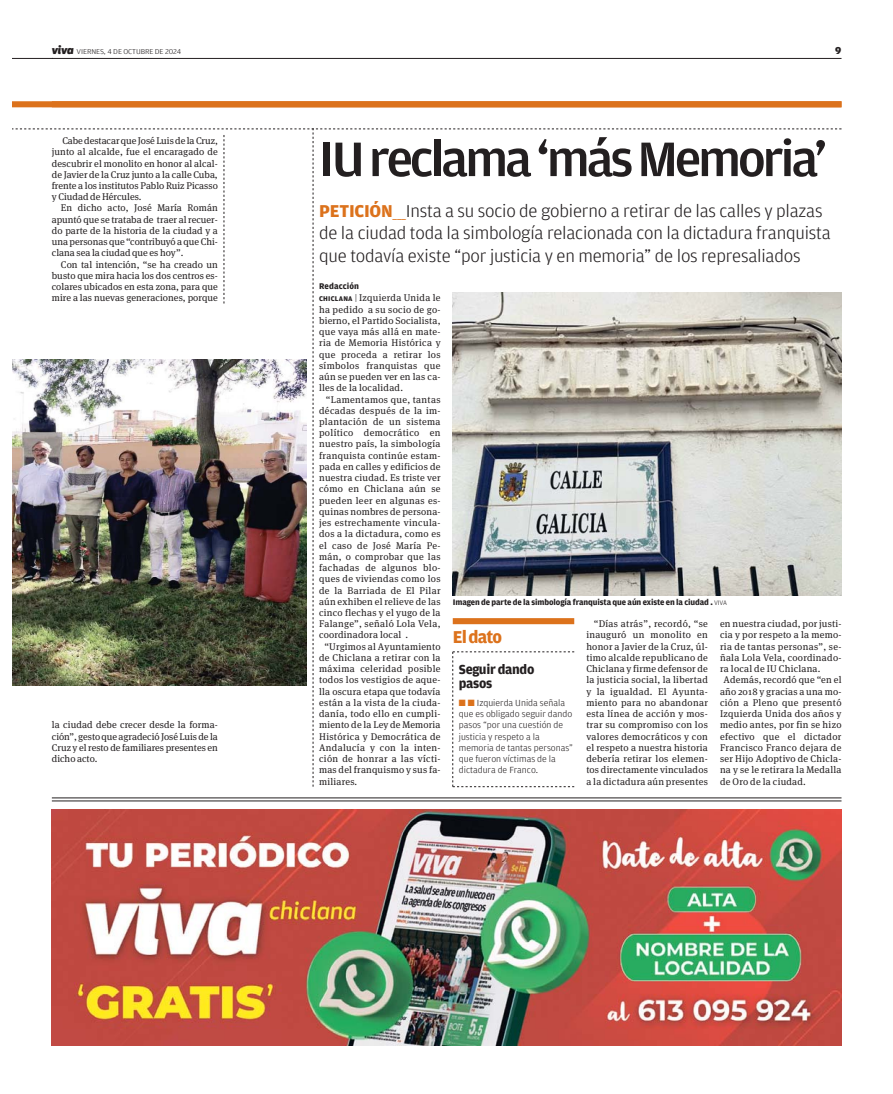
<style>
.page{position:relative;width:893px;height:1094px;background:#fff}
.page>*{position:absolute;margin:0;border:0;box-sizing:border-box;transform-origin:0 0}
.t1{font:500 51.45px "Amplitude";letter-spacing:-.06em;color:#231f20;scale:1.05 1}
.t2{font:300 18.15px/22.2px "Amplitude";letter-spacing:-.01em;color:#231f20;scale:1.05 1}
.t3{font:700 18.15px "Amplitude";letter-spacing:-.05em;color:#dc721c}
.t4{font:700 13.95px/14px "Amplitude";letter-spacing:-.025em;color:#231f20}
.t5{font:900 10.65px "Amplitude";color:#231f20}
.t6{font:9.75px/11.2px "Meta Serif OT";letter-spacing:.025em;color:#231f20;text-align:justify}
.t7{font:300 9.45px/11.2px "Amplitude";color:#231f20;scale:1.05 1}
.t8{font:700 8.85px "Amplitude";letter-spacing:.01em;color:#231f20}
.t9{font:700 8.55px "Amplitude";letter-spacing:-.01em;color:#231f20}
.t10{font:300 7.5px "Amplitude";letter-spacing:-.01em;color:#231f20;scale:1.1 1}
.s1{font-family:"Apex New";font-weight:800;font-style:italic;font-size:11.85px}
.s2{font-weight:700;color:#dc721c}
.s3{color:#dc721c}
.s4{font-family:"Amplitude";font-weight:700;font-size:7.35px}
.s5{font-family:"Amplitude";font-weight:300}
.s6{font-weight:300;font-size:6.9px}
</style>
<div class="page">
<hr style="left:52px;top:58px;width:789px;height:1px;background:#231f20">
<hr style="left:12px;top:58px;width:41px;height:1px;background:#231f20">
<div style="left:12px;top:101px;width:829px;height:6px;background:#dc721c"></div>
<img style="left:12px;top:128px;width:829px;height:659px">
<hr style="left:52px;top:800px;width:789px;height:1px;background:#231f20">
<hr style="left:52px;top:797px;width:789px;height:1px;background:#231f20">
<img style="left:52px;top:809px;width:789px;height:236px">
<p class="t10" style="left:52px;top:49px;width:119px"><span class="s1">viva</span> VIERNES, 4 DE OCTUBRE DE 2024</p>
<p class="t5" style="left:835px;top:46px;width:8px">9</p>
<p class="t6" style="left:52px;top:135px;width:167px;text-indent:11px">Cabe destacar que José Luis de la Cruz, junto al alcalde, fue el encaragado de descubrir el monolito en honor al alcal&shy;de Javier de la Cruz junto a la calle Cuba, frente a los institutos Pablo Ruiz Picasso y Ciudad de Hércules.</p>
<p class="t6" style="left:52px;top:203px;width:167px;text-indent:9px">En dicho acto, José María Román apuntó que se trataba de traer al recuer&shy;do parte de la historia de la ciudad y a una personas que “contribuyó a que Chi&shy;clana sea la ciudad que es hoy”.</p>
<p class="t6" style="left:52px;top:259px;width:167px;text-indent:9px">Con tal intención, “se ha creado un busto que mira hacia los dos centros es&shy;colares ubicados en esta zona, para que mire a las nuevas generaciones, porque</p>
<p class="t6" style="left:52px;top:720px;width:167px">la ciudad debe crecer desde la forma&shy;ción”, gesto que agradeció José Luis de la Cruz y el resto de familiares presentes en dicho acto.</p>
<h1 class="t1" style="left:319px;top:139px;width:485px">IU reclama ‘más Memoria’</h1>
<h2 class="t2" style="left:319px;top:201px;width:489px"><span class="s2">PETICIÓN</span><span class="s3">___</span>Insta a su socio de gobierno a retirar de las calles y plazas de la ciudad toda la simbología relacionada con la dictadura franquista que todavía existe “por justicia y en memoria” de los represaliados</h2>
<p class="t8" style="left:319px;top:283px;width:41px">Redacción</p>
<p class="t6" style="left:319px;top:293px;width:123px"><span class="s4">CHICLANA</span> <span class="s5">|</span> Izquierda Unida le ha pedido a su socio de go&shy;bierno, el Partido Socialista, que vaya más allá en mate&shy;ria de Memoria Histórica y que proceda a retirar los símbolos franquistas que aún se pueden ver en las ca&shy;lles de la localidad.</p>
<p class="t6" style="left:326px;top:394px;width:116px">“Lamentamos que, tantas</p>
<p class="t6" style="left:319px;top:405px;width:123px">décadas después de la im-</p>
<p class="t6" style="left:319px;top:416px;width:123px">plantación de un sistema</p>
<p class="t6" style="left:319px;top:427px;width:123px">político democrático en</p>
<p class="t6" style="left:319px;top:439px;width:123px">nuestro país, la simbología</p>
<p class="t6" style="left:319px;top:450px;width:123px">franquista continúe estam-</p>
<p class="t6" style="left:319px;top:461px;width:123px">pada en calles y edificios de</p>
<p class="t6" style="left:319px;top:472px;width:123px">nuestra ciudad. Es triste ver</p>
<p class="t6" style="left:319px;top:484px;width:123px">cómo en Chiclana aún se</p>
<p class="t6" style="left:319px;top:495px;width:123px">pueden leer en algunas es-</p>
<p class="t6" style="left:319px;top:506px;width:123px">quinas nombres de persona-</p>
<p class="t6" style="left:319px;top:517px;width:123px">jes estrechamente vincula-</p>
<p class="t6" style="left:319px;top:529px;width:123px">dos a la dictadura, como es</p>
<p class="t6" style="left:319px;top:540px;width:123px">el caso de José María Pe-</p>
<p class="t6" style="left:319px;top:551px;width:123px">mán, o comprobar que las</p>
<p class="t6" style="left:319px;top:562px;width:123px">fachadas de algunos blo-</p>
<p class="t6" style="left:319px;top:573px;width:123px">ques de viviendas como los</p>
<p class="t6" style="left:319px;top:585px;width:123px">de la Barriada de El Pilar</p>
<p class="t6" style="left:319px;top:596px;width:123px">aún exhiben el relieve de las</p>
<p class="t6" style="left:319px;top:607px;width:123px">cinco flechas y el yugo de la</p>
<p class="t6" style="left:319px;top:618px;width:123px">Falange”, señaló Lola Vela,</p>
<p class="t6" style="left:319px;top:630px;width:90px">coordinadora local .</p>
<p class="t6" style="left:324px;top:641px;width:118px">“Urgimos al Ayuntamiento</p>
<p class="t6" style="left:319px;top:652px;width:123px">de Chiclana a retirar con la</p>
<p class="t6" style="left:319px;top:663px;width:123px">máxima celeridad posible</p>
<p class="t6" style="left:319px;top:675px;width:123px">todos los vestigios de aque-</p>
<p class="t6" style="left:319px;top:686px;width:123px">lla oscura etapa que todavía</p>
<p class="t6" style="left:319px;top:697px;width:123px">están a la vista de la ciuda-</p>
<p class="t6" style="left:319px;top:708px;width:123px">danía, todo ello en cumpli-</p>
<p class="t6" style="left:319px;top:719px;width:123px">miento de la Ley de Memoria</p>
<p class="t6" style="left:319px;top:731px;width:123px">Histórica y Democrática de</p>
<p class="t6" style="left:319px;top:742px;width:123px">Andalucía y con la inten-</p>
<p class="t6" style="left:319px;top:753px;width:123px">ción de honrar a las vícti-</p>
<p class="t6" style="left:319px;top:764px;width:123px">mas del franquismo y sus fa-</p>
<p class="t6" style="left:319px;top:776px;width:40px">miliares.</p>
<p class="t9" style="left:453px;top:598px;width:276px">Imagen de parte de la simbología franquista que aún existe en la ciudad . <span class="s6">VIVA</span></p>
<h2 class="t3" style="left:453px;top:630px;width:51px">El dato</h2>
<h3 class="t4" style="left:459px;top:663px;width:77px">Seguir dando pasos</h3>
<p class="t7" style="left:459px;top:697px;width:110px"><span class="s3">■</span> <span class="s3">■</span> Izquierda Unida señala que es obligado seguir dando pasos “por una cuestión de justicia y respeto a la memoria de tantas personas” que fueron víctimas de la dictadura de Franco.</p>
<p class="t6" style="left:586px;top:618px;width:123px;text-indent:7px">“Días atrás”, recordó, “se inauguró un monolito en honor a Javier de la Cruz, úl&shy;timo alcalde republicano de Chiclana y firme defensor de la justicia social, la libertad y la igualdad. El Ayunta&shy;miento para no abandonar esta línea de acción y mos&shy;trar su compromiso con los valores democráticos y con el respeto a nuestra historia debería retirar los elemen&shy;tos directamente vinculados a la dictadura aún presentes</p>
<p class="t6" style="left:720px;top:618px;width:123px">en nuestra ciudad, por justi-</p>
<p class="t6" style="left:720px;top:630px;width:123px">cia y por respeto a la memo-</p>
<p class="t6" style="left:720px;top:641px;width:123px">ria de tantas personas”, se-</p>
<p class="t6" style="left:720px;top:652px;width:123px">ñala Lola Vela, coordinado-</p>
<p class="t6" style="left:720px;top:663px;width:102px">ra local de IU Chiclana.</p>
<p class="t6" style="left:723px;top:675px;width:119px">Además, recordó que “en el</p>
<p class="t6" style="left:720px;top:686px;width:123px">año 2018 y gracias a una mo-</p>
<p class="t6" style="left:720px;top:697px;width:123px">ción a Pleno que presentó</p>
<p class="t6" style="left:720px;top:708px;width:123px">Izquierda Unida dos años y</p>
<p class="t6" style="left:720px;top:719px;width:123px">medio antes, por fin se hizo</p>
<p class="t6" style="left:720px;top:731px;width:123px">efectivo que el dictador</p>
<p class="t6" style="left:720px;top:742px;width:123px">Francisco Franco dejara de</p>
<p class="t6" style="left:720px;top:753px;width:123px">ser Hijo Adoptivo de Chicla-</p>
<p class="t6" style="left:720px;top:764px;width:123px">na y se le retirara la Medalla</p>
<p class="t6" style="left:720px;top:776px;width:87px">de Oro de la ciudad.</p>
</div>
